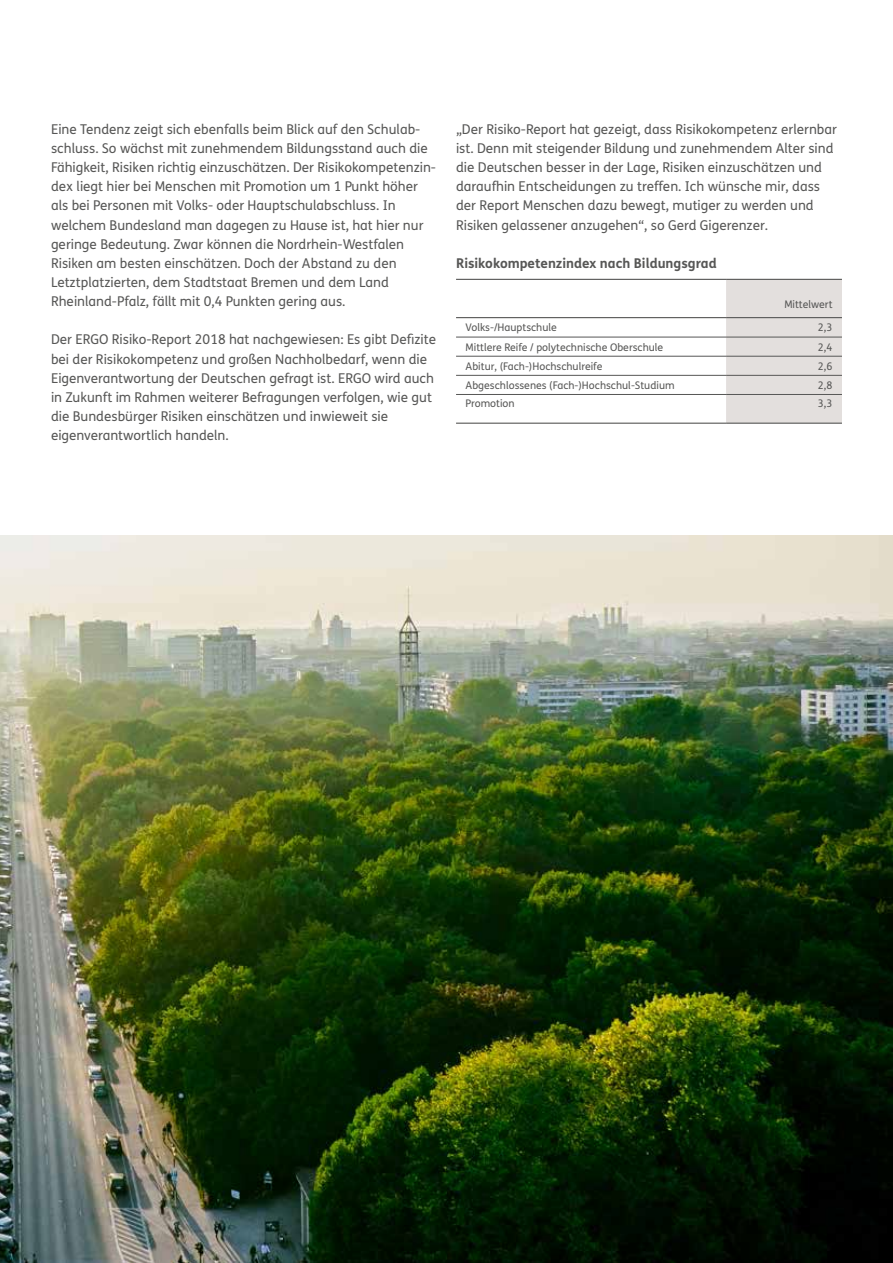
<style>
.page{position:relative;width:893px;height:1263px;background:#fff}
.page>*{position:absolute;margin:0;border:0;box-sizing:border-box;transform-origin:0 0}
.t1{font:13.5px/19.2px "FS Me";color:#575756}
.t2{font:700 13.5px "FS Me";color:#575756}
.t3{font:10.5px "FS Me";color:#575756}
</style>
<div class="page">
<img style="left:0;top:536px;width:893px;height:727px">
<div style="left:726px;top:280px;width:116px;height:143px;background:#e3dfdd"></div>
<hr style="left:456px;top:279px;width:270px;height:1px;background:#575756">
<hr style="left:456px;top:317px;width:270px;height:1px;background:#575756">
<hr style="left:726px;top:279px;width:116px;height:1px;background:#575756">
<hr style="left:726px;top:317px;width:116px;height:1px;background:#575756">
<hr style="left:456px;top:337px;width:270px;height:1px;background:#575756">
<hr style="left:726px;top:337px;width:116px;height:1px;background:#575756">
<hr style="left:456px;top:356px;width:270px;height:1px;background:#575756">
<hr style="left:726px;top:356px;width:116px;height:1px;background:#575756">
<hr style="left:456px;top:375px;width:270px;height:1px;background:#575756">
<hr style="left:726px;top:375px;width:116px;height:1px;background:#575756">
<hr style="left:456px;top:394px;width:270px;height:1px;background:#575756">
<hr style="left:456px;top:423px;width:270px;height:1px;background:#575756">
<hr style="left:726px;top:394px;width:116px;height:1px;background:#575756">
<hr style="left:726px;top:423px;width:116px;height:1px;background:#575756">
<p class="t1" style="left:51px;top:119px;width:387px">Eine Tendenz zeigt sich ebenfalls beim Blick auf den Schulab&shy;schluss. So wächst mit zunehmendem Bildungsstand auch die Fähigkeit, Risiken richtig einzuschätzen. Der Risikokompetenzin&shy;dex liegt hier bei Menschen mit Promotion um 1 Punkt höher als bei Personen mit Volks- oder Hauptschulabschluss. In welchem Bundesland man dagegen zu Hause ist, hat hier nur geringe Bedeutung. Zwar können die Nordrhein-Westfalen Risiken am besten einschätzen. Doch der Abstand zu den Letztplatzierten, dem Stadtstaat Bremen und dem Land Rheinland-Pfalz, fällt mit 0,4 Punkten gering aus.</p>
<p class="t1" style="left:51px;top:330px;width:387px">Der ERGO Risiko-Report 2018 hat nachgewiesen: Es gibt Defizite bei der Risikokompetenz und großen Nachholbedarf, wenn die Eigenverantwortung der Deutschen gefragt ist. ERGO wird auch in Zukunft im Rahmen weiterer Befragungen verfolgen, wie gut die Bundesbürger Risiken einschätzen und inwieweit sie eigenverantwortlich handeln.</p>
<p class="t1" style="left:456px;top:119px;width:382px">„Der Risiko-Report hat gezeigt, dass Risikokompetenz erlernbar ist. Denn mit steigender Bildung und zunehmendem Alter sind die Deutschen besser in der Lage, Risiken einzuschätzen und daraufhin Entscheidungen zu treffen. Ich wünsche mir, dass der Report Menschen dazu bewegt, mutiger zu werden und Risiken gelassener anzugehen“, so Gerd Gigerenzer.</p>
<p class="t2" style="left:456px;top:253px;width:262px">Risikokompetenzindex nach Bildungsgrad</p>
<p class="t3" style="left:784px;top:297px;width:50px">Mittelwert</p>
<p class="t3" style="left:466px;top:320px;width:93px">Volks-/Hauptschule</p>
<p class="t3" style="left:818px;top:320px;width:16px">2,3</p>
<p class="t3" style="left:466px;top:340px;width:199px">Mittlere Reife / polytechnische Oberschule</p>
<p class="t3" style="left:818px;top:340px;width:16px">2,4</p>
<p class="t3" style="left:466px;top:359px;width:138px">Abitur, (Fach-)Hochschulreife</p>
<p class="t3" style="left:818px;top:359px;width:16px">2,6</p>
<p class="t3" style="left:466px;top:378px;width:211px">Abgeschlossenes (Fach-)Hochschul-Studium</p>
<p class="t3" style="left:818px;top:378px;width:16px">2,8</p>
<p class="t3" style="left:466px;top:396px;width:51px">Promotion</p>
<p class="t3" style="left:818px;top:396px;width:16px">3,3</p>
</div>
